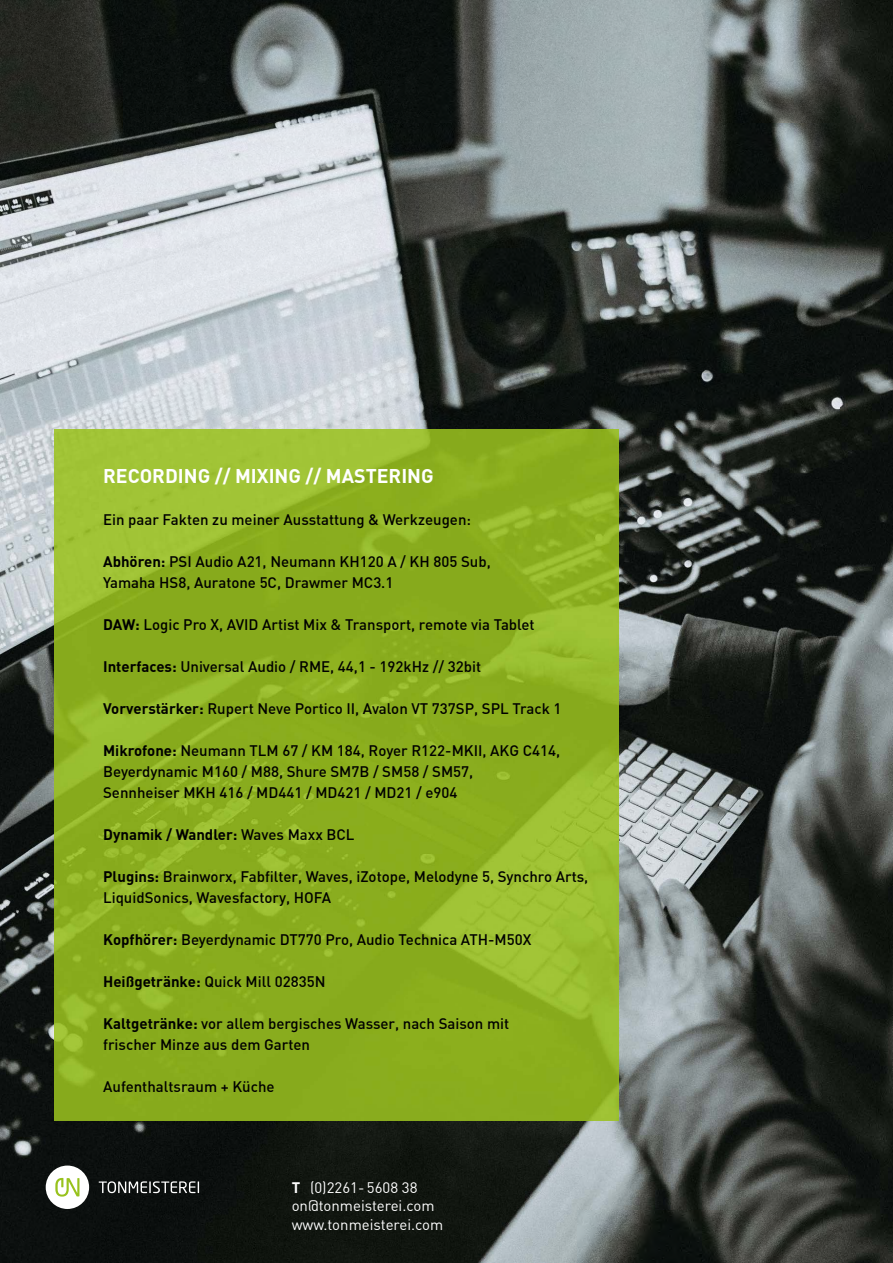
<style>
.page{position:relative;width:893px;height:1263px;background:#fff}
.page>*{position:absolute;margin:0;border:0;box-sizing:border-box;transform-origin:0 0}
.t1{font:700 19.5px "DIN";color:#fff}
.t2{font:500 15px/21px "DIN";color:#000}
.t3{font:15px/18.8px "DIN";color:#fff}
.t4{font:700 15px "DIN";color:#000}
.s1{font-weight:700}
.s2{font-weight:500}
</style>
<div class="page">
<img style="left:0;top:0;width:841px;height:420px">
<img style="left:841px;top:0;width:52px;height:1263px">
<img style="left:0;top:420px;width:104px;height:843px">
<img style="left:104px;top:420px;width:738px;height:53px">
<img style="left:578px;top:473px;width:264px;height:790px">
<img style="left:104px;top:1121px;width:474px;height:142px">
<div style="left:46px;top:1165px;width:43px;height:44px;background:#fff;border-radius:50%"></div>
<svg style="left:55px;top:1178px;width:24px;height:18px"></svg>
<svg style="left:99px;top:1181px;width:100px;height:12px"></svg>
<img style="left:54px;top:429px;width:564px;height:692px">
<h1 class="t1" style="left:103px;top:463px;width:332px">RECORDING // MIXING // MASTERING</h1>
<p class="t2" style="left:103px;top:508px;width:369px">Ein paar Fakten zu meiner Ausstattung &amp; Werkzeugen:</p>
<p class="t2" style="left:103px;top:550px;width:389px"><span class="s1">Abhören:</span> PSI Audio A21, Neumann KH120 A / KH 805 Sub,<br>Yamaha HS8, Auratone 5C, Drawmer MC3.1</p>
<p class="t2" style="left:103px;top:613px;width:433px"><span class="s1">DAW:</span> Logic Pro X, AVID Artist Mix &amp; Transport, remote via Tablet</p>
<p class="t2" style="left:103px;top:655px;width:380px"><span class="s1">Interfaces:</span> Universal Audio / RME, 44,1 - 192kHz // 32bit</p>
<p class="t2" style="left:103px;top:697px;width:460px"><span class="s1">Vorverstärker:</span> Rupert Neve Portico II, Avalon VT 737SP, SPL Track 1</p>
<p class="t2" style="left:103px;top:739px;width:459px"><span class="s1">Mikrofone:</span> Neumann TLM 67 / KM 184, Royer R122-MKII, AKG C414,<br>Beyerdynamic M160 / M88, Shure SM7B / SM58 / SM57,<br>Sennheiser MKH 416 / MD441 / MD421 / MD21 / e904</p>
<p class="t4" style="left:103px;top:824px;width:253px">Dynamik / Wandler: <span class="s2">Waves Maxx BCL</span></p>
<p class="t2" style="left:103px;top:865px;width:487px"><span class="s1">Plugins:</span> Brainworx, Fabfilter, Waves, iZotope, Melodyne 5, Synchro Arts,<br>LiquidSonics, Wavesfactory, HOFA</p>
<p class="t2" style="left:103px;top:928px;width:430px"><span class="s1">Kopfhörer:</span> Beyerdynamic DT770 Pro, Audio Technica ATH-M50X</p>
<p class="t2" style="left:103px;top:970px;width:224px"><span class="s1">Heißgetränke:</span> Quick Mill 02835N</p>
<p class="t2" style="left:103px;top:1012px;width:408px"><span class="s1">Kaltgetränke:</span> vor allem bergisches Wasser, nach Saison mit frischer Minze aus dem Garten</p>
<p class="t2" style="left:103px;top:1075px;width:173px">Aufenthaltsraum + Küche</p>
<p class="t3" style="left:292px;top:1177px;width:153px"><span class="s1">T</span> (0)2261- 5608 38 on@tonmeisterei.com www.tonmeisterei.com</p>
</div>
